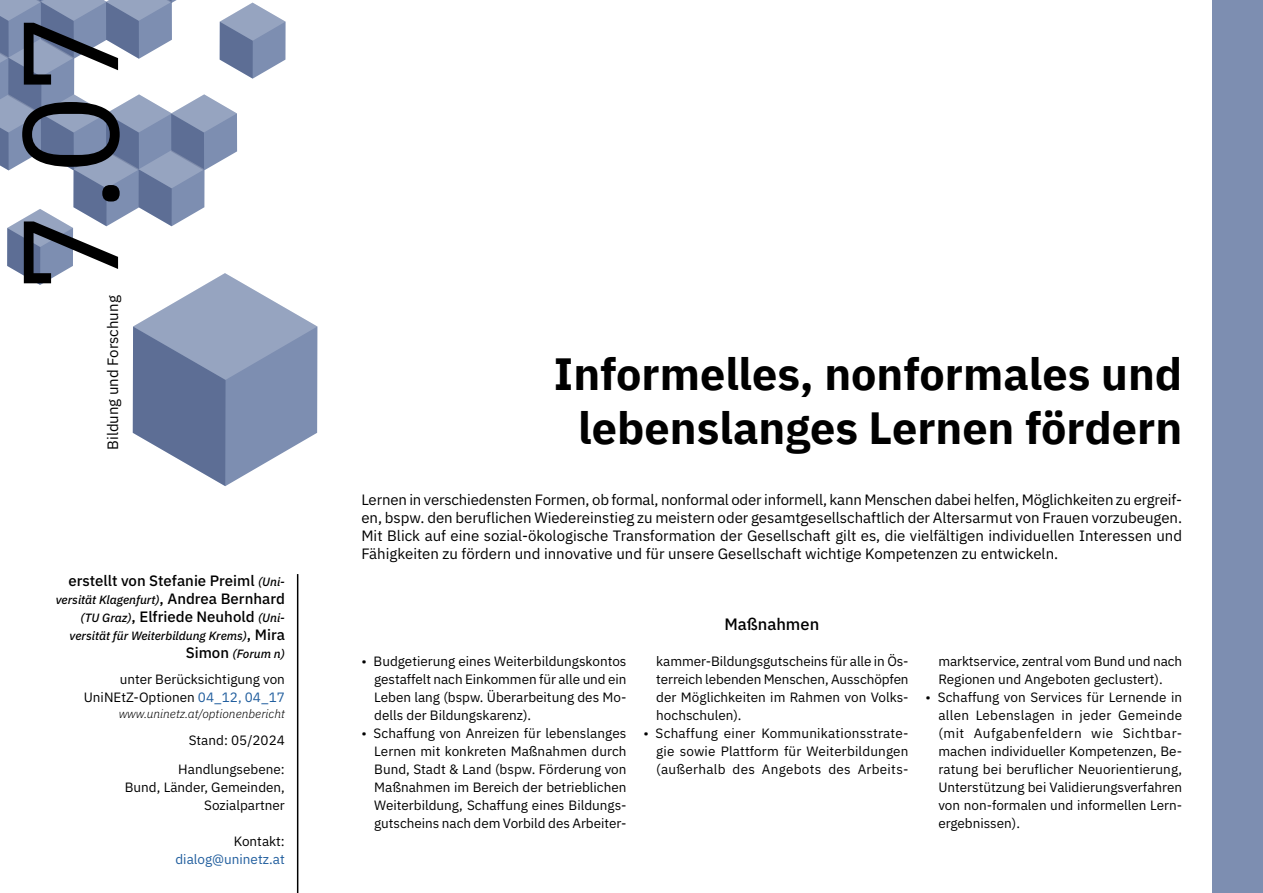
<style>
.page{position:relative;width:1263px;height:893px;background:#fff}
.page>*{position:absolute;margin:0;border:0;box-sizing:border-box;transform-origin:0 0}
.t1{font:135px "IBM Plex Sans";color:#000}
.t2{font:700 45px/54px "IBM Plex Sans";color:#000;text-align:center}
.t3{font:500 16.5px "IBM Plex Sans";color:#000}
.t4{font:15px/18px "IBM Plex Sans";color:#000;text-align:justify}
.t5{font:500 15px "IBM Plex Sans";color:#000}
.t6{font:13.5px/18px "IBM Plex Sans";color:#000}
.t7{font:13.5px "IBM Plex Sans";color:#215e9e}
.t8{font:italic 500 12px/18px "IBM Plex Sans";color:#000;text-align:right}
.t9{font:italic 300 12px "IBM Plex Sans";color:#000}
.s1{font-style:italic;font-size:12px}
.s2{font-style:normal;font-size:15px}
.s3{color:#215e9e}
</style>
<div class="page">
<div style="left:1212px;top:0;width:51px;height:893px;background:#7d8eb1"></div>
<hr style="left:297px;top:574px;width:1px;height:319px;background:#000">
<svg style="left:0;top:0;width:317px;height:486px"></svg>
<h1 class="t1" style="left:-33px;top:293px;width:281px;rotate:-90deg">7.07</h1>
<p class="t4" style="left:103px;top:450px;width:156px;rotate:-90deg">Bildung und Forschung</p>
<p class="t5" style="left:68px;top:569px;width:218px">erstellt von Stefanie Preiml <span class="s1">(Uni-</span></p>
<p class="t8" style="left:56px;top:589px;width:231px">versität Klagenfurt)<span class="s2">, Andrea Bernhard</span></p>
<p class="t5" style="left:80px;top:605px;width:206px"><span class="s1">(TU Graz)</span>, Elfriede Neuhold <span class="s1">(Uni-</span></p>
<p class="t8" style="left:70px;top:625px;width:217px">versität für Weiterbildung Krems)<span class="s2">, Mira<br>Simon</span> (Forum n)</p>
<p class="t6" style="left:84px;top:669px;width:203px;text-align:right">unter Berücksichtigung von<br>UniNEtZ-Optionen <span class="s3">04_12, 04_17</span></p>
<p class="t9" style="left:119px;top:704px;width:168px">www.uninetz.at/optionenbericht</p>
<p class="t6" style="left:178px;top:724px;width:108px;line-height:29.2px;text-align:right">Stand: 05/2024<br>Handlungsebene:</p>
<p class="t6" style="left:125px;top:777px;width:162px;text-align:right">Bund, Länder, Gemeinden,<br>Sozialpartner</p>
<p class="t6" style="left:234px;top:831px;width:53px">Kontakt:</p>
<p class="t7" style="left:175px;top:849px;width:111px">dialog@uninetz.at</p>
<h2 class="t2" style="left:554px;top:343px;width:630px">Informelles, nonformales und lebenslanges Lernen fördern</h2>
<p class="t4" style="left:361px;top:489px;width:822px">Lernen in verschiedensten Formen, ob formal, nonformal oder informell, kann Menschen dabei helfen, Möglichkeiten zu ergreif&shy;en, bspw. den beruflichen Wiedereinstieg zu meistern oder gesamtgesellschaftlich der Altersarmut von Frauen vorzubeugen.<br>Mit Blick auf eine sozial-ökologische Transformation der Gesellschaft gilt es, die vielfältigen individuellen Interessen und Fähigkeiten zu fördern und innovative und für unsere Gesellschaft wichtige Kompetenzen zu entwickeln.</p>
<p class="t6" style="left:374px;top:651px;width:254px;text-indent:-13px">• Budgetierung eines Weiterbildungskontos gestaffelt nach Einkommen für alle und ein Leben lang (bspw. Überarbeitung des Mo&shy;dells der Bildungskarenz).</p>
<p class="t6" style="left:374px;top:723px;width:254px;text-align:justify;text-indent:-13px">• Schaffung von Anreizen für lebenslanges Lernen mit konkreten Maßnahmen durch Bund, Stadt &amp; Land (bspw. Förderung von Maßnahmen im Bereich der betrieblichen Weiterbildung, Schaffung eines Bildungs&shy;gutscheins nach dem Vorbild des Arbeiter-</p>
<p class="t3" style="left:724px;top:611px;width:96px">Maßnahmen</p>
<p class="t6" style="left:656px;top:651px;width:254px">kammer-Bildungsgutscheins für alle in Ös&shy;terreich lebenden Menschen, Ausschöpfen der Möglichkeiten im Rahmen von Volks&shy;hochschulen).</p>
<p class="t6" style="left:656px;top:723px;width:254px;text-align:justify;text-indent:-13px">• Schaffung einer Kommunikationsstrate&shy;gie sowie Plattform für Weiterbildungen (außerhalb des Angebots des Arbeits-</p>
<p class="t6" style="left:938px;top:651px;width:245px">marktservice, zentral vom Bund und nach<br>Regionen und Angeboten geclustert).</p>
<p class="t6" style="left:938px;top:687px;width:245px;text-align:justify;text-indent:-13px">• Schaffung von Services für Lernende in allen Lebenslagen in jeder Gemeinde (mit Aufgabenfeldern wie Sichtbar&shy;machen individueller Kompetenzen, Be&shy;ratung bei beruflicher Neuorientierung, Unterstützung bei Validierungsverfahren von non-formalen und informellen Lern&shy;ergebnissen).</p>
</div>
